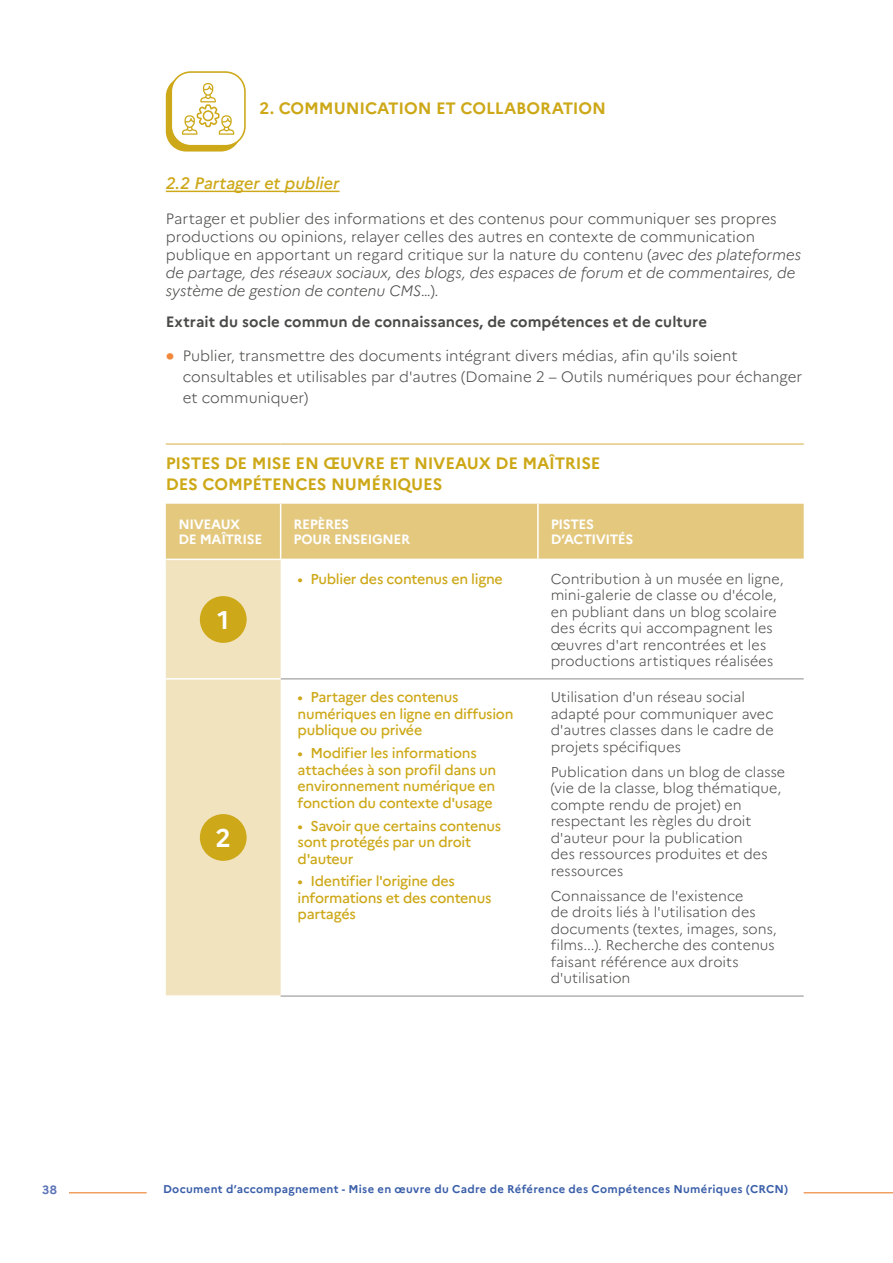
<style>
.page{position:relative;width:893px;height:1263px;background:#fff}
.page>*{position:absolute;margin:0;border:0;box-sizing:border-box;transform-origin:0 0}
.t1{font:700 25.5px "Marianne";color:#fff}
.t2{font:700 16.5px/21px "Marianne";letter-spacing:-.01em;color:#cda818}
.t3{font:italic 500 16.5px "Marianne";letter-spacing:-.005em;color:#cda818}
.t4{font:300 15px/18px "Marianne";letter-spacing:-.005em;color:#4a4a49}
.t5{font:700 15px "Marianne";letter-spacing:.005em;color:#4a4a49}
.t6{font:300 14.25px/16.5px "Marianne";color:#4a4a49}
.t7{font:500 14.25px/16.5px "Marianne";letter-spacing:-.02em;color:#cda818}
.t8{font:700 13.5px/15px "Marianne";letter-spacing:-.025em;color:#fff}
.t9{font:700 12px "Marianne";color:#5b73b7}
.t10{font:700 11.25px "Marianne";letter-spacing:.025em;color:#3b5fa9}
.s1{font-style:italic}
.s2{font-weight:800;font-size:18px;color:#f1873a}
</style>
<div class="page">
<hr style="left:804px;top:1192px;width:89px;height:1px;background:#ed7016">
<hr style="left:69px;top:1192px;width:78px;height:1px;background:#ed7016">
<hr style="left:166px;top:191px;width:174px;height:1px;background:#cda818">
<div style="left:166px;top:560px;width:115px;height:435px;background:#f2e3bf"></div>
<hr style="left:166px;top:443px;width:115px;height:2px;background:#e3c87e">
<hr style="left:281px;top:443px;width:257px;height:2px;background:#e3c87e">
<hr style="left:538px;top:443px;width:266px;height:2px;background:#e3c87e">
<hr style="left:281px;top:678px;width:257px;height:2px;background:#b3b2b2">
<hr style="left:538px;top:678px;width:266px;height:2px;background:#b3b2b2">
<hr style="left:166px;top:678px;width:115px;height:2px;background:#fff">
<hr style="left:281px;top:995px;width:257px;height:2px;background:#b3b2b2">
<hr style="left:538px;top:995px;width:266px;height:2px;background:#b3b2b2">
<div style="left:166px;top:504px;width:638px;height:55px;background:#e3c87e"></div>
<hr style="left:280px;top:504px;width:1px;height:55px;background:#fff">
<hr style="left:537px;top:504px;width:2px;height:55px;background:#fff">
<div style="left:200px;top:596px;width:47px;height:47px;background:#cda818;border-radius:50%"></div>
<div style="left:200px;top:814px;width:47px;height:47px;background:#cda818;border-radius:50%"></div>
<div style="left:167px;top:77px;width:73px;height:74px;background:#cda818;border-radius:19px"></div>
<div style="left:166px;top:76px;width:75px;height:76px;border:2px solid #cda818;border-radius:19px"></div>
<div style="left:171px;top:72px;width:74px;height:74px;background:#fff;border-radius:19px"></div>
<div style="left:170px;top:71px;width:76px;height:75px;border:2px solid #cda818;border-radius:19px"></div>
<svg style="left:182px;top:83px;width:52px;height:52px"></svg>
<div style="left:203px;top:110px;width:11px;height:11px;border:2px solid #cda818;border-radius:50%"></div>
<p class="t2" style="left:259px;top:98px;width:348px">2. COMMUNICATION ET COLLABORATION</p>
<p class="t3" style="left:166px;top:173px;width:175px">2.2 Partager et publier</p>
<p class="t4" style="left:166px;top:210px;width:637px">Partager et publier des informations et des contenus pour communiquer ses propres productions ou opinions, relayer celles des autres en contexte de communication publique en apportant un regard critique sur la nature du contenu (<span class="s1">avec des plateformes de partage, des réseaux sociaux, des blogs, des espaces de forum et de commentaires, de système de gestion de contenu CMS…</span>).</p>
<p class="t5" style="left:166px;top:312px;width:543px">Extrait du socle commun de connaissances, de compétences et de culture</p>
<p class="t4" style="left:183px;top:345px;width:621px;line-height:21px;text-indent:-17px"><span class="s2">•</span> Publier, transmettre des documents intégrant divers médias, afin qu'ils soient consultables et utilisables par d'autres (Domaine 2 – Outils numériques pour échanger et communiquer)</p>
<p class="t2" style="left:166px;top:453px;width:436px">PISTES DE MISE EN ŒUVRE ET NIVEAUX DE MAÎTRISE<br>DES COMPÉTENCES NUMÉRIQUES</p>
<p class="t8" style="left:179px;top:516px;width:85px">NIVEAUX<br>DE MAÎTRISE</p>
<p class="t8" style="left:293px;top:516px;width:118px">REPÈRES<br>POUR ENSEIGNER</p>
<p class="t8" style="left:551px;top:516px;width:84px">PISTES<br>D’ACTIVITÉS</p>
<h1 class="t1" style="left:217px;top:604px;width:13px">1</h1>
<h1 class="t1" style="left:216px;top:822px;width:17px">2</h1>
<p class="t7" style="left:298px;top:570px;width:207px">• Publier des contenus en ligne</p>
<p class="t6" style="left:551px;top:570px;width:234px">Contribution à un musée en ligne, mini-galerie de classe ou d'école, en publiant dans un blog scolaire des écrits qui accompagnent les œuvres d'art rencontrées et les productions artistiques réalisées</p>
<p class="t7" style="left:298px;top:689px;width:217px">• Partager des contenus numériques en ligne en diffusion publique ou privée</p>
<p class="t7" style="left:298px;top:745px;width:200px">• Modifier les informations attachées à son profil dans un environnement numérique en fonction du contexte d'usage</p>
<p class="t7" style="left:298px;top:817px;width:205px">• Savoir que certains contenus sont protégés par un droit d'auteur</p>
<p class="t7" style="left:298px;top:873px;width:195px">• Identifier l'origine des informations et des contenus partagés</p>
<p class="t6" style="left:551px;top:689px;width:225px">Utilisation d'un réseau social adapté pour communiquer avec d'autres classes dans le cadre de projets spécifiques</p>
<p class="t6" style="left:551px;top:763px;width:236px">Publication dans un blog de classe (vie de la classe, blog thématique, compte rendu de projet) en respectant les règles du droit d'auteur pour la publication<br>des ressources produites et des ressources</p>
<p class="t6" style="left:551px;top:887px;width:227px">Connaissance de l'existence<br>de droits liés à l'utilisation des documents (textes, images, sons, films...). Recherche des contenus faisant référence aux droits d'utilisation</p>
<p class="t9" style="left:42px;top:1183px;width:16px">38</p>
<p class="t10" style="left:163px;top:1182px;width:627px">Document d’accompagnement - Mise en œuvre du Cadre de Référence des Compétences Numériques (CRCN)</p>
</div>
